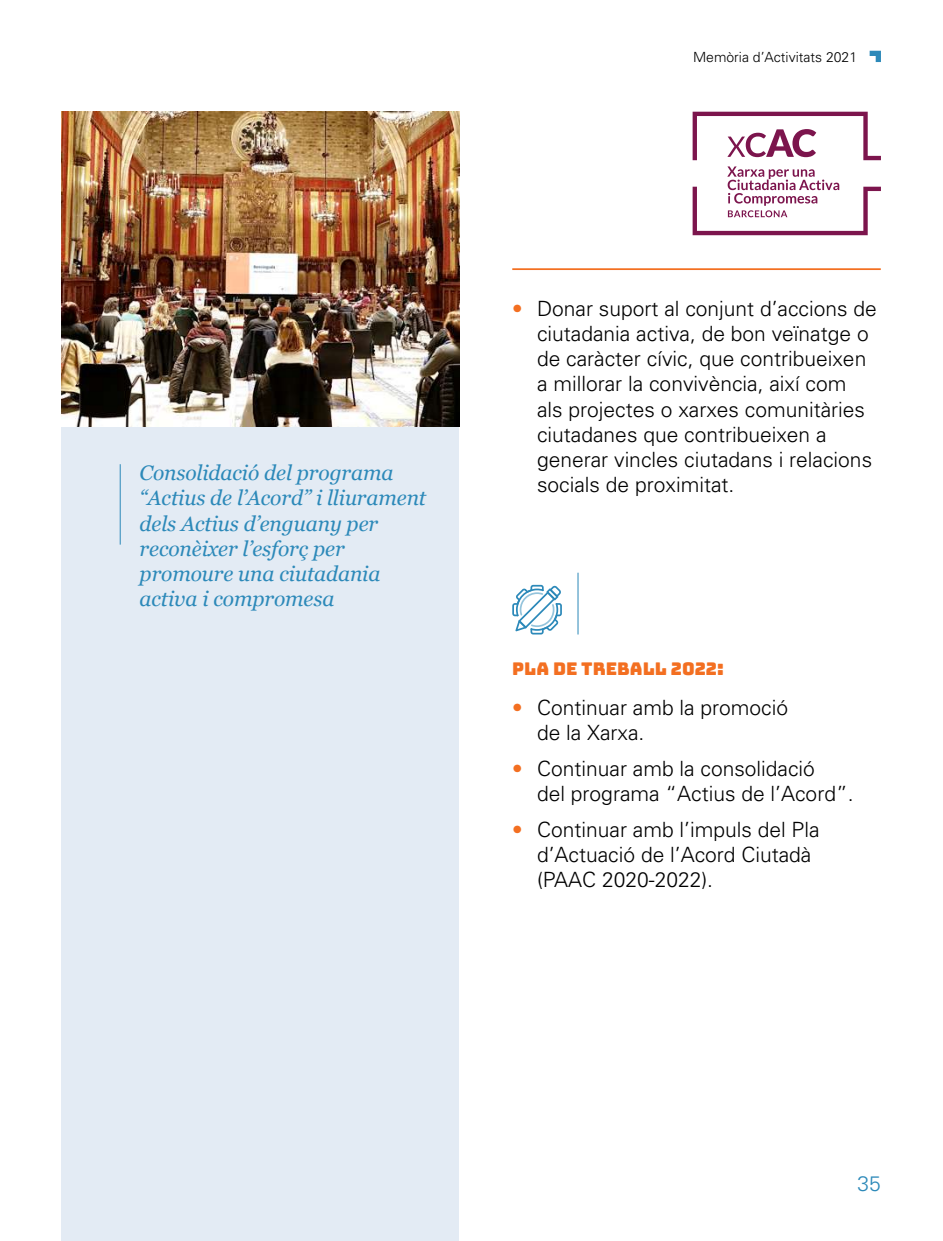
<style>
.page{position:relative;width:943px;height:1241px;background:#fff}
.page>*{position:absolute;margin:0;border:0;box-sizing:border-box;transform-origin:0 0}
.t1{font:300 21px/25.2px "Univers";color:#000}
.t2{font:italic 21px/25.2px "Georgia";letter-spacing:-.005em;color:#2c89b9}
.t3{font:300 21px "Univers";color:#2c89b9}
.t4{font:17.5px "Bungee";color:#f36f21}
.t5{font:300 14px "Univers";color:#000}
.s1{color:#f36f21}
</style>
<div class="page">
<svg style="left:869px;top:50px;width:12px;height:12px"></svg>
<svg style="left:692px;top:166px;width:189px;height:69px"></svg>
<svg style="left:692px;top:112px;width:189px;height:48px"></svg>
<hr style="left:512px;top:268px;width:368px;height:2px;background:#f36f21">
<div style="left:61px;top:112px;width:398px;height:1128px;background:#e3ebf4"></div>
<img style="left:61px;top:112px;width:398px;height:315px">
<hr style="left:120px;top:464px;width:1px;height:80px;background:#2c89b9">
<svg style="left:512px;top:584px;width:50px;height:50px"></svg>
<hr style="left:577px;top:572px;width:1px;height:62px;background:#2c89b9">
<p class="t5" style="left:693px;top:48px;width:166px">Memòria d’Activitats 2021</p>
<p class="t2" style="left:140px;top:459px;width:288px">Consolidació del programa “Actius de l’Acord” i lliurament dels Actius d’enguany per reconèixer l’esforç per promoure una ciutadania activa i compromesa</p>
<p class="t1" style="left:537px;top:296px;width:341px;text-indent:-25px"><span class="s1">•</span> Donar suport al conjunt d’accions de ciutadania activa, de bon veïnatge o de caràcter cívic, que contribueixen a millorar la convivència, així com als projectes o xarxes comunitàries ciutadanes que contribueixen a generar vincles ciutadans i relacions socials de proximitat.</p>
<p class="t4" style="left:512px;top:658px;width:213px">PLA DE TREBALL 2022:</p>
<p class="t1" style="left:537px;top:694px;width:252px;text-indent:-25px"><span class="s1">•</span> Continuar amb la promoció de la Xarxa.</p>
<p class="t1" style="left:537px;top:755px;width:318px;text-indent:-25px"><span class="s1">•</span> Continuar amb la consolidació<br>del programa “Actius de l’Acord”.</p>
<p class="t1" style="left:537px;top:816px;width:284px;text-indent:-25px"><span class="s1">•</span> Continuar amb l’impuls del Pla d’Actuació de l’Acord Ciutadà (PAAC 2020-2022).</p>
<p class="t3" style="left:857px;top:1170px;width:25px">35</p>
</div>
